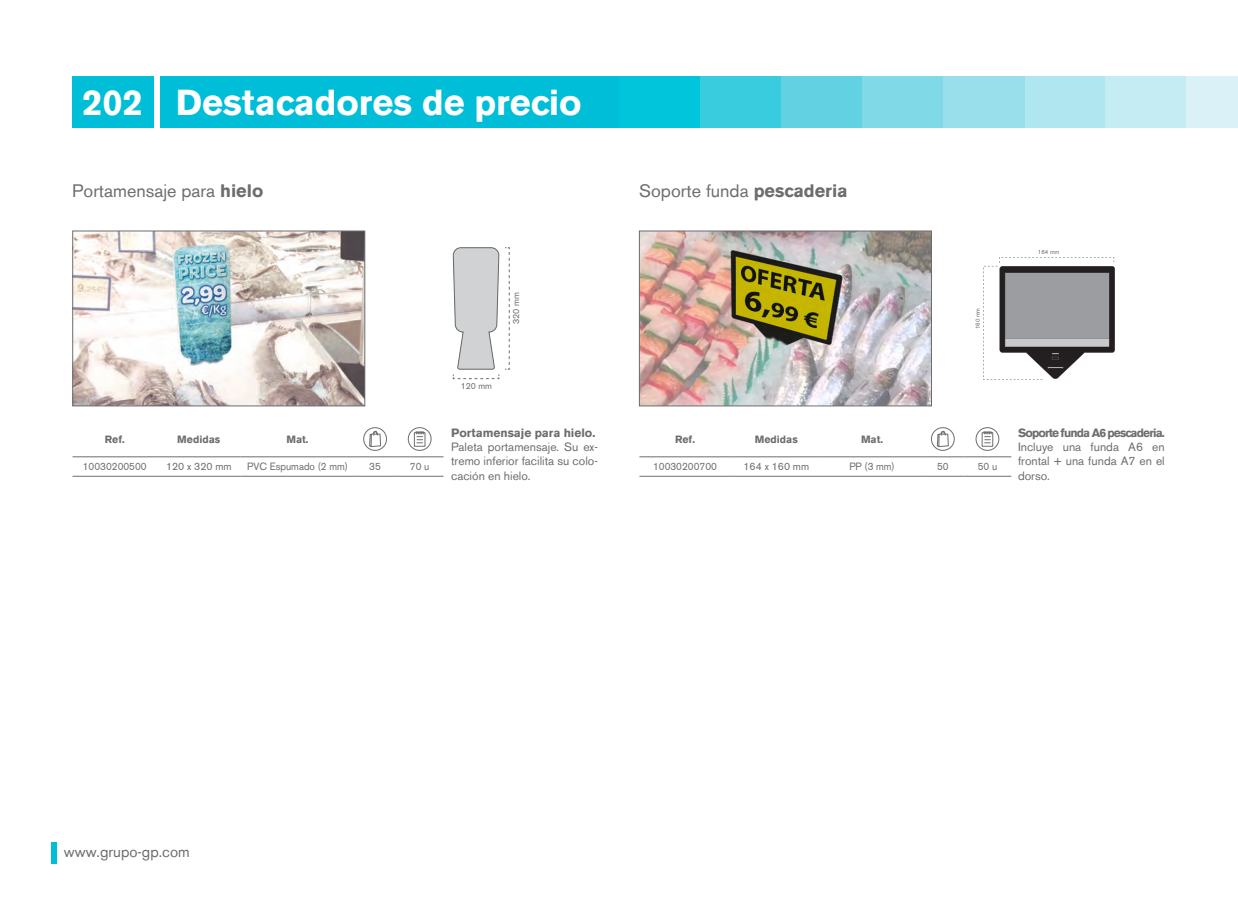
<style>
.page{position:relative;width:1238px;height:919px;background:#fff}
.page>*{position:absolute;margin:0;border:0;box-sizing:border-box;transform-origin:0 0}
.t1{font:700 36px "Akzidenz Grotesk BE";color:#fff}
.t2{font:18px "Akzidenz Grotesk BE";color:#6c6d70}
.t3{font:15px "Akzidenz Grotesk BE";color:#6c6d70}
.t4{font:12px/14.2px "Akzidenz Grotesk BE";color:#6c6d70;text-align:justify}
.t5{font:700 12px "Akzidenz Grotesk BE";letter-spacing:-.07em;color:#6c6d70}
.t6{font:700 12px "Akzidenz Grotesk BE";color:#6c6d70}
.t7{font:10.5px "Akzidenz Grotesk BE";color:#6c6d70;scale:.95 1}
.t8{font:700 10.5px "Akzidenz Grotesk BE";color:#6c6d70}
.t9{font:10.5px "Akzidenz Grotesk BE";color:#6c6d70}
.t10{font:8.85px "Akzidenz Grotesk BE";color:#6c6d70}
.t11{font:6px "Akzidenz Grotesk BE";color:#6c6d70}
.s1{font-weight:700}
</style>
<div class="page">
<div style="left:160px;top:77px;width:459px;height:51px;background:#00bed7"></div>
<div style="left:72px;top:77px;width:81px;height:51px;background:#00bed7"></div>
<div style="left:619px;top:77px;width:81px;height:51px;background:#00c5db"></div>
<div style="left:700px;top:77px;width:81px;height:51px;background:#39ccdf"></div>
<div style="left:781px;top:77px;width:81px;height:51px;background:#62d2e3"></div>
<div style="left:862px;top:77px;width:81px;height:51px;background:#7fd9e7"></div>
<div style="left:943px;top:77px;width:81px;height:51px;background:#98dfeb"></div>
<div style="left:1024px;top:77px;width:82px;height:51px;background:#afe6ef"></div>
<div style="left:1105px;top:77px;width:81px;height:51px;background:#c5ecf3"></div>
<div style="left:51px;top:842px;width:6px;height:21px;background:#00bed7"></div>
<div style="left:1186px;top:77px;width:51px;height:51px;background:#daf2f7"></div>
<img style="left:74px;top:233px;width:289px;height:171px">
<div style="left:72px;top:231px;width:293px;height:175px;border:1px solid #6c6d70"></div>
<img style="left:641px;top:233px;width:288px;height:171px">
<div style="left:639px;top:231px;width:292px;height:175px;border:1px solid #6c6d70"></div>
<svg style="left:453px;top:247px;width:57px;height:132px"></svg>
<svg style="left:983px;top:257px;width:131px;height:123px"></svg>
<hr style="left:72px;top:456px;width:85px;height:1px;background:#6c6d70">
<hr style="left:241px;top:456px;width:113px;height:1px;background:#6c6d70">
<hr style="left:354px;top:456px;width:42px;height:1px;background:#6c6d70">
<hr style="left:396px;top:456px;width:47px;height:1px;background:#6c6d70">
<hr style="left:157px;top:456px;width:84px;height:1px;background:#6c6d70">
<hr style="left:72px;top:476px;width:85px;height:1px;background:#6c6d70">
<hr style="left:157px;top:476px;width:84px;height:1px;background:#6c6d70">
<hr style="left:241px;top:476px;width:113px;height:1px;background:#6c6d70">
<hr style="left:354px;top:476px;width:42px;height:1px;background:#6c6d70">
<hr style="left:396px;top:476px;width:47px;height:1px;background:#6c6d70">
<svg style="left:369px;top:430px;width:12px;height:18px"></svg>
<div style="left:363px;top:427px;width:24px;height:24px;border:1px solid #6c6d70;border-radius:50%"></div>
<div style="left:414px;top:432px;width:11px;height:14px;border:1px solid #6c6d70"></div>
<div style="left:408px;top:427px;width:23px;height:24px;border:1px solid #6c6d70;border-radius:50%"></div>
<svg style="left:415px;top:432px;width:9px;height:11px"></svg>
<hr style="left:639px;top:456px;width:91px;height:1px;background:#6c6d70">
<hr style="left:822px;top:456px;width:100px;height:1px;background:#6c6d70">
<hr style="left:922px;top:456px;width:41px;height:1px;background:#6c6d70">
<hr style="left:963px;top:456px;width:48px;height:1px;background:#6c6d70">
<hr style="left:730px;top:456px;width:92px;height:1px;background:#6c6d70">
<hr style="left:639px;top:476px;width:91px;height:1px;background:#6c6d70">
<hr style="left:730px;top:476px;width:92px;height:1px;background:#6c6d70">
<hr style="left:822px;top:476px;width:100px;height:1px;background:#6c6d70">
<hr style="left:922px;top:476px;width:41px;height:1px;background:#6c6d70">
<hr style="left:963px;top:476px;width:48px;height:1px;background:#6c6d70">
<svg style="left:936px;top:430px;width:13px;height:18px"></svg>
<div style="left:930px;top:427px;width:24px;height:24px;border:1px solid #6c6d70;border-radius:50%"></div>
<div style="left:981px;top:432px;width:12px;height:14px;border:1px solid #6c6d70"></div>
<div style="left:975px;top:427px;width:24px;height:24px;border:1px solid #6c6d70;border-radius:50%"></div>
<svg style="left:982px;top:432px;width:10px;height:11px"></svg>
<h1 class="t1" style="left:82px;top:81px;width:62px">202</h1>
<h1 class="t1" style="left:176px;top:81px;width:407px">Destacadores de precio</h1>
<h2 class="t2" style="left:72px;top:180px;width:192px">Portamensaje para <span class="s1">hielo</span></h2>
<h2 class="t2" style="left:639px;top:180px;width:210px">Soporte funda <span class="s1">pescaderia</span></h2>
<p class="t10" style="left:511px;top:324px;width:33px;rotate:-90deg">320 mm</p>
<p class="t10" style="left:461px;top:380px;width:33px">120 mm</p>
<p class="t11" style="left:974px;top:329px;width:23px;rotate:-90deg">160 mm</p>
<p class="t8" style="left:105px;top:433px;width:21px">Ref.</p>
<p class="t8" style="left:177px;top:433px;width:45px">Medidas</p>
<p class="t8" style="left:286px;top:433px;width:24px">Mat.</p>
<p class="t7" style="left:83px;top:460px;width:69px">10030200500</p>
<p class="t9" style="left:166px;top:460px;width:67px">120 x 320 mm</p>
<p class="t7" style="left:247px;top:460px;width:107px">PVC Espumado (2 mm)</p>
<p class="t7" style="left:369px;top:460px;width:14px">35</p>
<p class="t7" style="left:410px;top:460px;width:22px">70 u</p>
<p class="t6" style="left:451px;top:426px;width:146px">Portamensaje para hielo.</p>
<p class="t4" style="left:451px;top:440px;width:148px">Paleta portamensaje. Su ex&shy;tremo inferior facilita su colo&shy;cación en hielo.</p>
<p class="t8" style="left:675px;top:433px;width:21px">Ref.</p>
<p class="t8" style="left:754px;top:433px;width:45px">Medidas</p>
<p class="t8" style="left:861px;top:433px;width:24px">Mat.</p>
<p class="t7" style="left:653px;top:460px;width:69px">10030200700</p>
<p class="t9" style="left:743px;top:460px;width:67px">164 x 160 mm</p>
<p class="t7" style="left:849px;top:460px;width:49px">PP (3 mm)</p>
<p class="t7" style="left:937px;top:460px;width:14px">50</p>
<p class="t7" style="left:977px;top:460px;width:22px">50 u</p>
<p class="t11" style="left:1037px;top:248px;width:23px">164 mm</p>
<p class="t5" style="left:1017px;top:426px;width:148px">Soporte funda A6 pescaderia.</p>
<p class="t4" style="left:1017px;top:440px;width:148px">Incluye una funda A6 en frontal + una funda A7 en el dorso.</p>
<p class="t3" style="left:64px;top:842px;width:127px">www.grupo-gp.com</p>
</div>
